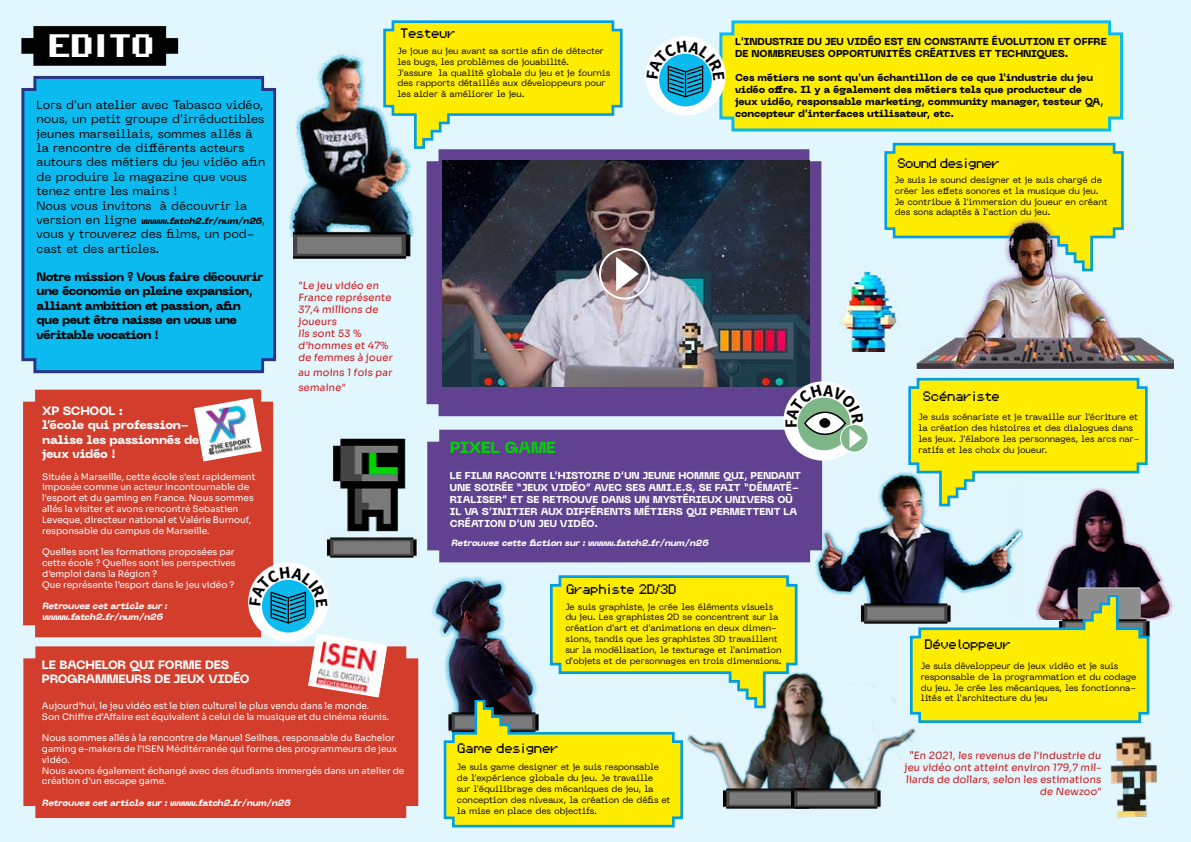
<style>
.page{position:relative;width:1191px;height:842px;background:#e2f7fd}
.page>*{position:absolute;margin:0;border:0;box-sizing:border-box;transform-origin:0 0}
.t1{font:700 26px "Pixel Operator 8";letter-spacing:-.14em;color:#fff}
.t2{font:800 16px "Neue Machina";letter-spacing:-.02em;color:#00d200}
.t3{font:12px/14.4px "Neue Machina";color:#000}
.t4{font:800 12px/14.4px "Neue Machina";letter-spacing:-.05em;color:#000}
.t5{font:800 12px/14.4px "Neue Machina";letter-spacing:-.02em;color:#fff}
.t6{font:11px "Pixel Operator 8";letter-spacing:-.14em;color:#000}
.t7{font:11px "Pixel Operator 8";letter-spacing:-.17em;color:#000}
.t8{font:800 10px/12px "Neue Machina";letter-spacing:-.01em;color:#000}
.t9{font:10px/12px "Sora Regular 400";letter-spacing:.01em;color:#cd171a}
.t10{font:800 10px/12px "Neue Machina";letter-spacing:-.01em;color:#fff}
.t11{font:9px/10.8px "Neue Machina";letter-spacing:-.01em;color:#000}
.t12{font:9px/10.8px "Sora Regular 400";color:#fff}
.t13{font:italic 800 9px/10.8px "Neue Machina";color:#fff}
.t14{font:italic 800 9px "Neue Machina";color:#000}
.s1{font-weight:400;font-style:normal;font-size:12px}
.s2{font-size:11px}
</style>
<div class="page">
<div style="left:427px;top:430px;width:395px;height:132px;background:#604290"></div>
<img style="left:432px;top:587px;width:12px;height:50px">
<img style="left:332px;top:438px;width:74px;height:89px">
<div style="left:23px;top:646px;width:395px;height:172px;background:#d33d2c"></div>
<div style="left:23px;top:390px;width:250px;height:247px;background:#d33d2c"></div>
<svg style="left:426px;top:149px;width:395px;height:267px;background:#61478f"></svg>
<svg style="left:718px;top:20px;width:406px;height:112px;background:#eeea15"></svg>
<div style="left:21px;top:76px;width:256px;height:298px;background:#0bbbef"></div>
<img style="left:442px;top:161px;width:367px;height:225px">
<img style="left:290px;top:53px;width:124px;height:183px">
<img style="left:1022px;top:506px;width:151px;height:114px">
<svg style="left:884px;top:143px;width:239px;height:96px;background:#ede812"></svg>
<svg style="left:383px;top:20px;width:239px;height:129px"></svg>
<img style="left:815px;top:473px;width:207px;height:122px">
<svg style="left:194px;top:398px;width:68px;height:63px"></svg>
<img style="left:199px;top:398px;width:59px;height:62px">
<img style="left:797px;top:657px;width:119px;height:121px">
<svg style="left:308px;top:633px;width:79px;height:64px"></svg>
<img style="left:316px;top:641px;width:70px;height:55px">
<img style="left:857px;top:592px;width:53px;height:32px">
<img style="left:797px;top:778px;width:84px;height:31px">
<img style="left:1149px;top:608px;width:5px;height:36px">
<svg style="left:910px;top:587px;width:239px;height:136px;background:#d4d33d"></svg>
<svg style="left:908px;top:378px;width:239px;height:128px"></svg>
<img style="left:326px;top:527px;width:91px;height:31px">
<svg style="left:444px;top:575px;width:353px;height:252px"></svg>
<img style="left:1110px;top:736px;width:48px;height:82px">
<img style="left:915px;top:205px;width:258px;height:164px">
<img style="left:840px;top:271px;width:58px;height:80px">
<svg style="left:21px;top:26px;width:157px;height:40px;background:#171919"></svg>
<img style="left:293px;top:224px;width:122px;height:36px">
<div style="left:783px;top:381px;width:80px;height:80px;background:#fff;border-radius:50%"></div>
<svg style="left:794px;top:395px;width:59px;height:58px"></svg>
<div style="left:840px;top:424px;width:28px;height:28px;background:#7fb688;border:1px solid #fff;border-radius:50%"></div>
<div style="left:645px;top:36px;width:80px;height:80px;background:#fff;border-radius:50%"></div>
<svg style="left:657px;top:52px;width:56px;height:56px"></svg>
<div style="left:656px;top:51px;width:59px;height:58px;border:3px solid #fff;border-radius:50%"></div>
<div style="left:248px;top:562px;width:80px;height:80px;background:#fff;border-radius:50%"></div>
<svg style="left:260px;top:578px;width:56px;height:56px"></svg>
<div style="left:259px;top:577px;width:59px;height:58px;border:3px solid #fff;border-radius:50%"></div>
<div style="left:599px;top:248px;width:51px;height:52px;border:2px solid #fff;border-radius:50%"></div>
<svg style="left:616px;top:257px;width:23px;height:34px"></svg>
<svg style="left:785px;top:385px;width:78px;height:63px"></svg>
<svg style="left:646px;top:41px;width:78px;height:57px"></svg>
<svg style="left:249px;top:567px;width:78px;height:57px"></svg>
<h1 class="t1" style="left:46px;top:34px;width:110px">EDITO</h1>
<p class="t3" style="left:37px;top:97px;width:230px">Lors d'un atelier avec Tabasco vidéo, nous, un petit groupe d'irréductibles jeunes marseillais, sommes allés à la rencontre de différents acteurs autours des métiers du jeu vidéo afin de produire le magazine que vous tenez entre les mains !<br>Nous vous invitons à découvrir la</p>
<p class="t14" style="left:37px;top:215px;width:230px"><span class="s1">v e r s i o n e n l i g n e</span> www.fatch2.fr/num/n26<span class="s1">,</span></p>
<h3 class="t3" style="left:37px;top:227px;width:219px">vous y trouverez des films, un pod&shy;cast et des articles.</h3>
<p class="t6" style="left:399px;top:28px;width:58px">Testeur</p>
<p class="t11" style="left:397px;top:45px;width:214px">Je joue au jeu avant sa sortie afin de détecter les bugs, les problèmes de jouabilité.<br>J'assure la qualité globale du jeu et je fournis des rapports détaillés aux développeurs pour les aider à améliorer le jeu.</p>
<p class="t8" style="left:735px;top:36px;width:373px">L'INDUSTRIE DU JEU VIDÉO EST EN CONSTANTE ÉVOLUTION ET OFFRE<br>DE NOMBREUSES OPPORTUNITÉS CRÉATIVES ET TECHNIQUES.</p>
<p class="t8" style="left:735px;top:72px;width:370px">Ces métiers ne sont qu'un échantillon de ce que l'industrie du jeu vidéo offre. Il y a également des métiers tels que producteur de jeux vidéo, responsable marketing, community manager, testeur QA, concepteur d'interfaces utilisateur, etc.</p>
<p class="t7" style="left:897px;top:159px;width:105px">Sound designer</p>
<p class="t11" style="left:894px;top:174px;width:214px">Je suis le sound designer et je suis chargé de créer les effets sonores et la musique du jeu.<br>Je contribue à l'immersion du joueur en créant des sons adaptés à l'action du jeu.</p>
<h3 class="t4" style="left:37px;top:270px;width:228px">Notre mission ? Vous faire découvrir une économie en pleine expansion, alliant ambition et passion, afin que peut être naisse en vous une véritable vocation !</h3>
<p class="t9" style="left:298px;top:278px;width:97px">"Le jeu vidéo en<br>France représente<br>37,4 millions de joueurs<br>Ils sont 53 % d’hommes et 47% de femmes à jouer</p>
<p class="t9" style="left:298px;top:364px;width:97px;line-height:15px">au moins 1 fois par semaine"</p>
<h3 class="t5" style="left:42px;top:404px;width:159px">XP SCHOOL :<br>l’école qui profession&shy;nalise les passionnés de jeux vidéo !</h3>
<p class="t12" style="left:42px;top:470px;width:215px">Située à Marseille, cette école s'est rapidement imposée comme un acteur incontournable de l'esport et du gaming en France. Nous sommes allés la visiter et avons rencontré Sebastien Leveque, directeur national et Valérie Burnouf, responsable du campus de Marseille.</p>
<p class="t12" style="left:42px;top:546px;width:195px">Quelles sont les formations proposées par cette école ? Quelles sont les perspectives d’emploi dans la Région ?<br>Que représente l’esport dans le jeu vidéo ?</p>
<p class="t13" style="left:42px;top:601px;width:129px">Retrouvez cet article sur : www.fatch2.fr/num/n26</p>
<h3 class="t5" style="left:42px;top:658px;width:209px">LE BACHELOR QUI FORME DES<br>PROGRAMMEURS DE JEUX VIDÉO</h3>
<p class="t12" style="left:42px;top:699px;width:349px">Aujourd’hui, le jeu vidéo est le bien culturel le plus vendu dans le monde.<br>Son Chiffre d’Affaire est équivalent à celui de la musique et du cinéma réunis.</p>
<p class="t12" style="left:42px;top:732px;width:364px">Nous sommes allés à la rencontre de Manuel Seilhes, responsable du Bachelor gaming e-makers de l’ISEN Méditérranée qui forme des programmeurs de jeux vidéo.<br>Nous avons également échangé avec des étudiants immergés dans un atelier de création d’un escape game.</p>
<p class="t13" style="left:42px;top:798px;width:252px">Retrouvez cet article sur :www.fatch2.fr/num/n26</p>
<h2 class="t2" style="left:450px;top:437px;width:108px">PIXEL GAME</h2>
<p class="t10" style="left:450px;top:470px;width:352px">LE FILM RACONTE L’HISTOIRE D’UN JEUNE HOMME QUI, PENDANT UNE SOIRÉE “JEUX VIDÉO” AVEC SES AMI.E.S, SE FAIT “DÉMATÉ-RIALISER” ET SE RETROUVE DANS UN MYSTÉRIEUX UNIVERS OÙ IL VA S’INITIER AUX DIFFÉRENTS MÉTIERS QUI PERMETTENT LA CRÉATION D’UN JEU VIDÉO.</p>
<p class="t13" style="left:451px;top:538px;width:261px">Retrouvez cette fiction sur :www.fatch2.fr/num/n26</p>
<p class="t6" style="left:565px;top:585px;width:113px">Graphiste 2D/3D</p>
<p class="t11" style="left:565px;top:601px;width:218px">Je suis graphiste, je crée les éléments visuels du jeu. Les graphistes 2D se concentrent sur la création d'art et d'animations en deux dimen&shy;sions, tandis que les graphistes 3D travaillent sur la modélisation, le texturage et l'animation d'objets et de personnages en trois dimensions.</p>
<p class="t6" style="left:456px;top:743px;width:104px">Game designer</p>
<p class="t11" style="left:457px;top:762px;width:215px">Je suis game designer et je suis responsable de l'expérience globale du jeu. Je travaille<br>sur l'équilibrage des mécaniques de jeu, la conception des niveaux, la création de défis et la mise en place des objectifs.</p>
<p class="t6" style="left:922px;top:392px;width:80px">Scénariste</p>
<p class="t11" style="left:918px;top:411px;width:222px">Je suis scénariste et je travaille sur l'écriture et la création des histoires et des dialogues dans les jeux. J'élabore les personnages, les arcs nar&shy;ratifs et les choix du joueur.</p>
<p class="t6" style="left:923px;top:640px;width:89px">Développeur</p>
<p class="t11" style="left:921px;top:660px;width:217px">Je suis développeur de jeux vidéo et je suis responsable de la programmation et du codage du jeu. Je crée les mécaniques, les fonctionna&shy;lités et l'architecture du jeu</p>
<p class="t9" style="left:904px;top:748px;width:200px;text-align:right"><span class="s2">"</span>En 2021, les revenus de l'industrie du jeu vidéo ont atteint environ 179,7 mil&shy;liards de dollars, selon les estimations de Newzoo"</p>
</div>
